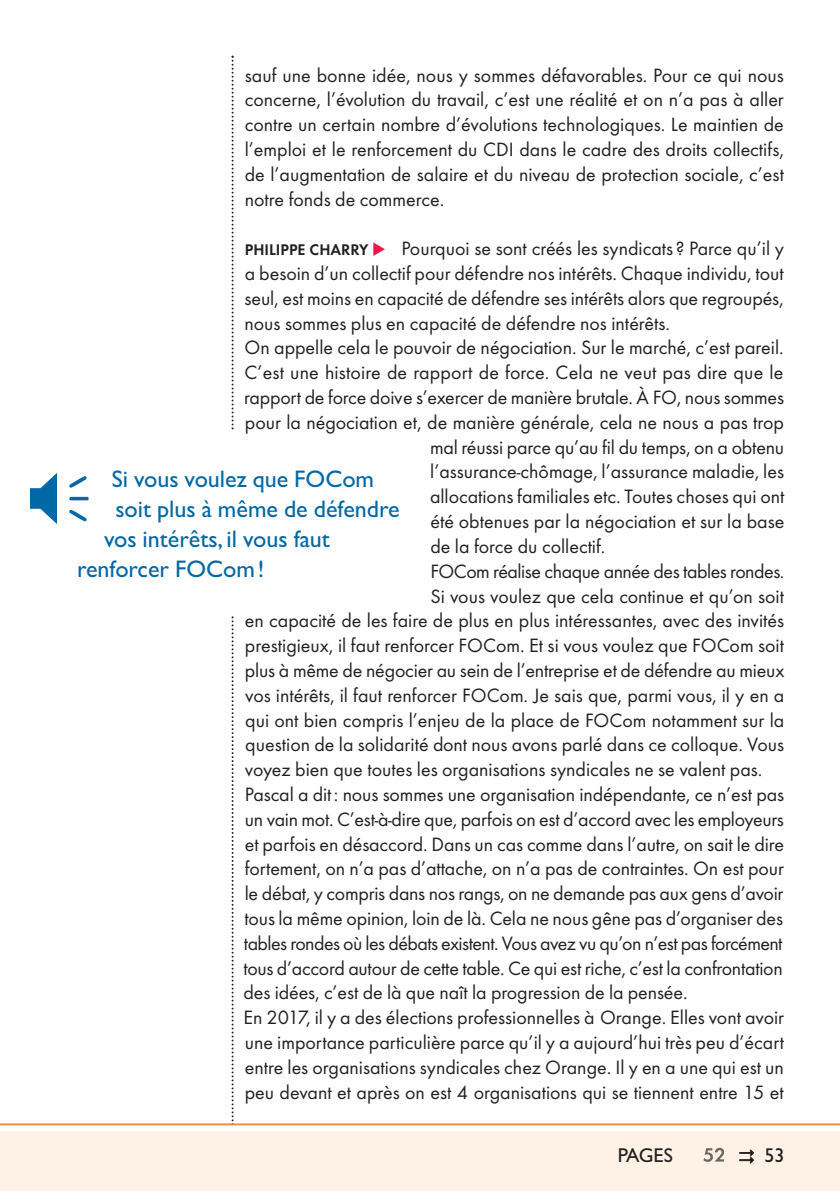
<style>
.page{position:relative;width:840px;height:1191px;background:#fff}
.page>*{position:absolute;margin:0;border:0;box-sizing:border-box;transform-origin:0 0}
.t1{font:24px "Gill Sans";color:#0068a5}
.t2{font:20px/24.8px "Futura T";color:#231f20;text-align:justify}
.t3{font:20px "Futura T";letter-spacing:-.03em;color:#231f20}
.t4{font:20px "Futura T";letter-spacing:-.025em;color:#231f20}
.t5{font:20px "Gill Sans";color:#231f20}
.s1{font-weight:600;font-size:16px}
.s2{color:#ed164b}
</style>
<div class="page">
<div style="left:0;top:1131px;width:839px;height:60px;background:#fef1e6"></div>
<svg style="left:231px;top:56px;width:2px;height:373px"></svg>
<svg style="left:231px;top:616px;width:2px;height:506px"></svg>
<svg style="left:703px;top:1147px;width:21px;height:14px"></svg>
<hr style="left:0;top:1123px;width:839px;height:2px;background:#f58b3c">
<svg style="left:30px;top:473px;width:59px;height:51px"></svg>
<svg style="left:739px;top:1149px;width:14px;height:14px"></svg>
<p class="t2" style="left:244px;top:62px;width:540px">sauf une bonne idée, nous y sommes défavorables. Pour ce qui nous concerne, l’évolution du travail, c’est une réalité et on n’a pas à aller contre un certain nombre d’évolutions technologiques. Le maintien de l’emploi et le renforcement du CDI dans le cadre des droits collectifs, de l’augmentation de salaire et du niveau de protection sociale, c’est notre fonds de commerce.</p>
<p class="t2" style="left:245px;top:236px;width:540px"><span class="s1">PHILIPPE CHARRY</span> <span class="s2">◆</span> Pourquoi se sont créés les syndicats ? Parce qu’il y</p>
<p class="t2" style="left:245px;top:261px;width:540px">a besoin d’un collectif pour défendre nos intérêts. Chaque individu, tout</p>
<p class="t2" style="left:244px;top:285px;width:540px">seul, est moins en capacité de défendre ses intérêts alors que regroupés,</p>
<p class="t2" style="left:244px;top:310px;width:427px">nous sommes plus en capacité de défendre nos intérêts.</p>
<p class="t2" style="left:244px;top:335px;width:540px">On appelle cela le pouvoir de négociation. Sur le marché, c’est pareil.</p>
<p class="t2" style="left:244px;top:360px;width:540px">C’est une histoire de rapport de force. Cela ne veut pas dire que le</p>
<p class="t2" style="left:244px;top:385px;width:541px">rapport de force doive s’exercer de manière brutale. À FO, nous sommes</p>
<p class="t2" style="left:245px;top:409px;width:540px">pour la négociation et, de manière générale, cela ne nous a pas trop</p>
<p class="t2" style="left:430px;top:434px;width:355px">mal réussi parce qu’au fil du temps, on a obtenu</p>
<p class="t2" style="left:430px;top:459px;width:355px">l’assurance-chômage, l’assurance maladie, les</p>
<p class="t2" style="left:430px;top:484px;width:356px">allocations familiales etc. Toutes choses qui ont</p>
<p class="t2" style="left:430px;top:509px;width:355px">été obtenues par la négociation et sur la base</p>
<p class="t2" style="left:430px;top:533px;width:176px">de la force du collectif.</p>
<p class="t4" style="left:430px;top:559px;width:355px">FOCom réalise chaque année des tables rondes.</p>
<p class="t2" style="left:430px;top:583px;width:355px">Si vous voulez que cela continue et qu’on soit</p>
<p class="t2" style="left:245px;top:608px;width:540px">en capacité de les faire de plus en plus intéressantes, avec des invités</p>
<p class="t2" style="left:245px;top:633px;width:540px">prestigieux, il faut renforcer FOCom. Et si vous voulez que FOCom soit</p>
<p class="t2" style="left:245px;top:657px;width:540px">plus à même de négocier au sein de l’entreprise et de défendre au mieux</p>
<p class="t2" style="left:245px;top:682px;width:540px">vos intérêts, il faut renforcer FOCom. Je sais que, parmi vous, il y en a</p>
<p class="t2" style="left:245px;top:707px;width:540px">qui ont bien compris l’enjeu de la place de FOCom notamment sur la</p>
<p class="t2" style="left:245px;top:732px;width:540px">question de la solidarité dont nous avons parlé dans ce colloque. Vous</p>
<p class="t2" style="left:245px;top:757px;width:519px">voyez bien que toutes les organisations syndicales ne se valent pas.</p>
<p class="t2" style="left:245px;top:781px;width:540px">Pascal a dit: nous sommes une organisation indépendante, ce n’est pas</p>
<p class="t2" style="left:245px;top:806px;width:540px">un vain mot. C’est-à-dire que, parfois on est d’accord avec les employeurs</p>
<p class="t2" style="left:245px;top:831px;width:540px">et parfois en désaccord. Dans un cas comme dans l’autre, on sait le dire</p>
<p class="t2" style="left:245px;top:856px;width:540px">fortement, on n’a pas d’attache, on n’a pas de contraintes. On est pour</p>
<p class="t2" style="left:244px;top:881px;width:540px">le débat, y compris dans nos rangs, on ne demande pas aux gens d’avoir</p>
<p class="t2" style="left:244px;top:905px;width:540px">tous la même opinion, loin de là. Cela ne nous gêne pas d’organiser des</p>
<p class="t3" style="left:244px;top:931px;width:540px">tables rondes où les débats existent. Vous avez vu qu’on n’est pas forcément</p>
<p class="t2" style="left:243px;top:955px;width:540px">tous d’accord autour de cette table. Ce qui est riche, c’est la confrontation</p>
<p class="t2" style="left:243px;top:980px;width:445px">des idées, c’est de là que naît la progression de la pensée.</p>
<p class="t2" style="left:243px;top:1005px;width:541px">En 2017, il y a des élections professionnelles à Orange. Elles vont avoir</p>
<p class="t2" style="left:245px;top:1029px;width:540px">une importance particulière parce qu’il y a aujourd’hui très peu d’écart</p>
<p class="t2" style="left:245px;top:1054px;width:540px">entre les organisations syndicales chez Orange. Il y en a une qui est un</p>
<p class="t2" style="left:245px;top:1079px;width:540px">peu devant et après on est 4 organisations qui se tiennent entre 15 et</p>
<p class="t1" style="left:112px;top:464px;width:264px">Si vous voulez que FOCom</p>
<p class="t1" style="left:115px;top:494px;width:285px">soit plus à même de défendre</p>
<p class="t1" style="left:104px;top:524px;width:227px">vos intérêts, il vous faut</p>
<p class="t1" style="left:77px;top:554px;width:189px">renforcer FOCom !</p>
<p class="t5" style="left:617px;top:1143px;width:57px">PAGES</p>
<p class="t5" style="left:764px;top:1143px;width:21px">53</p>
</div>
